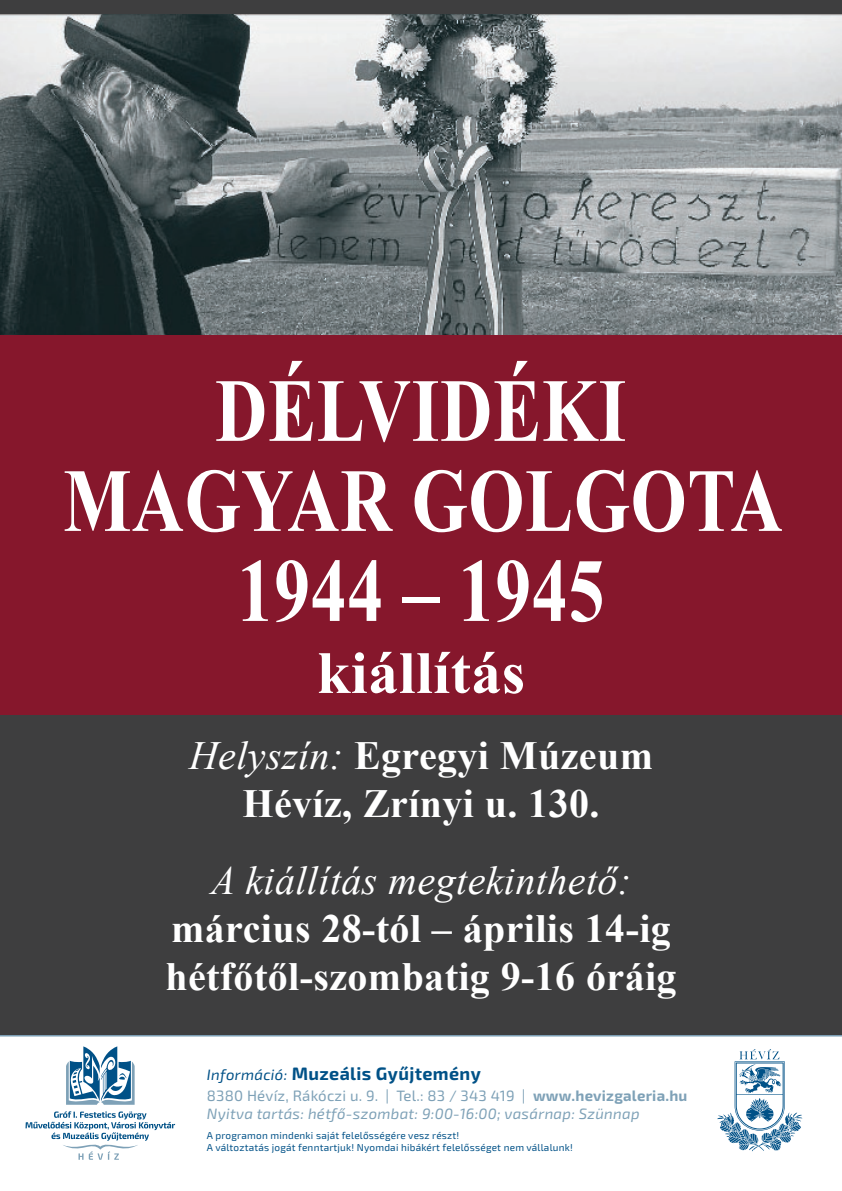
<style>
.page{position:relative;width:842px;height:1191px;background:#fff}
.page>*{position:absolute;margin:0;border:0;box-sizing:border-box;transform-origin:0 0}
.t1{font:700 90px/90px "Times New Roman";letter-spacing:.01em;color:#fff;text-align:center;scale:.8 1}
.t2{font:700 60px "Times New Roman";letter-spacing:.01em;color:#fff}
.t3{font:700 40px/48px "Times New Roman";letter-spacing:.01em;color:#fff;text-align:center}
.t4{font:700 18px "Exo 2.0";letter-spacing:.02em;color:#005187}
.t5{font:15px "Exo 2.0";letter-spacing:.015em;color:#7ea1b7}
.t6{font:italic 15px "Exo 2.0";letter-spacing:.02em;color:#7ea1b7}
.t7{font:10px "Exo 2.0";letter-spacing:.02em;color:#005187}
.s1{font-weight:400;font-style:italic}
.s2{font-weight:400;font-style:italic;font-size:15px}
.s3{font-weight:700}
</style>
<div class="page">
<div style="left:0;top:0;width:842px;height:1035px;background:#3e3e3f"></div>
<img style="left:0;top:14px;width:842px;height:320px">
<svg style="left:717px;top:1049px;width:85px;height:102px"></svg>
<svg style="left:26px;top:1111px;width:149px;height:48px"></svg>
<svg style="left:66px;top:1046px;width:69px;height:58px"></svg>
<hr style="left:0;top:1035px;width:842px;height:1px;background:#7ea1b7">
<div style="left:0;top:334px;width:842px;height:380px;background:#86172c"></div>
<p class="t1" style="left:63px;top:363px;width:901px">DÉLVIDÉKI<br>MAGYAR GOLGOTA<br>1944 – 1945</p>
<p class="t2" style="left:317px;top:631px;width:210px">kiállítás</p>
<p class="t3" style="left:189px;top:731px;width:465px"><span class="s1">Helyszín:</span> Egregyi Múzeum<br>Hévíz, Zrínyi u. 130.</p>
<p class="t3" style="left:165px;top:855px;width:513px"><span class="s1">A kiállítás megtekinthető: </span>március 28-tól – április 14-ig hétfőtől-szombatig 9-16 óráig</p>
<p class="t4" style="left:207px;top:1062px;width:275px"><span class="s2">Információ:</span> Muzeális Gyűjtemény</p>
<p class="t5" style="left:207px;top:1086px;width:482px">8380 Hévíz, Rákóczi u. 9. | Tel.: 83 / 343 419 | <span class="s3">www.hevizgaleria.hu</span></p>
<p class="t6" style="left:207px;top:1104px;width:434px">Nyitva tartás: hétfő-szombat: 9:00-16:00; vasárnap: Szünnap</p>
<p class="t7" style="left:207px;top:1130px;width:254px">A programon mindenki saját felelősségére vesz részt!</p>
<p class="t7" style="left:207px;top:1142px;width:367px">A változtatás jogát fenntartjuk! Nyomdai hibákért felelősséget nem vállalunk!</p>
</div>
